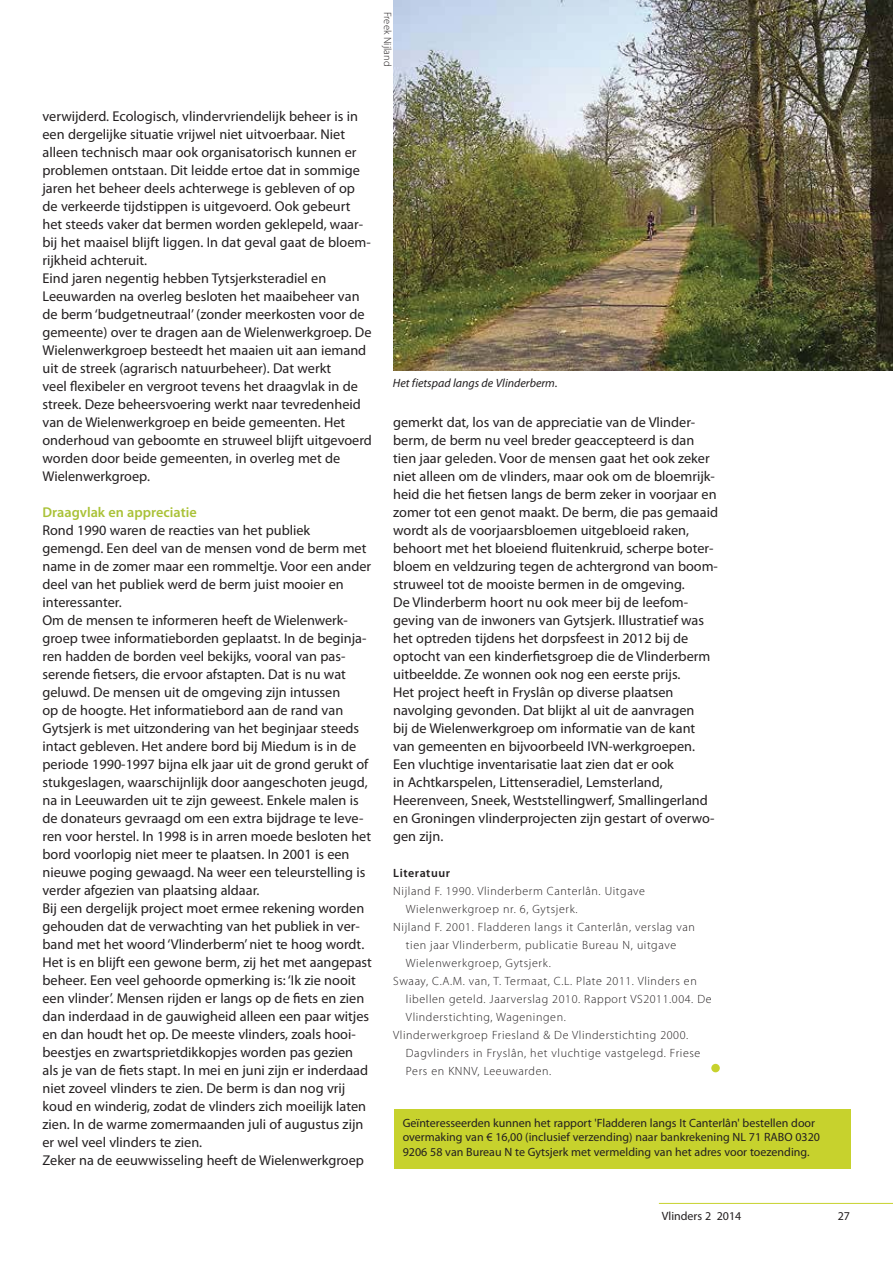
<style>
.page{position:relative;width:893px;height:1263px;background:#fff}
.page>*{position:absolute;margin:0;border:0;box-sizing:border-box;transform-origin:0 0}
.t1{font:14.25px/18px "Myriad Pro";color:#231f20}
.t2{font:600 14.25px "Myriad Pro";color:#aac238}
.t3{font:300 12px "Myriad Pro";letter-spacing:.05em;color:#231f20}
.t4{font:12px/15px "Myriad Pro";color:#231f20}
.t5{font:italic 12px "Myriad Pro";color:#231f20}
.t6{font:600 12px "Myriad Pro";letter-spacing:.05em;color:#231f20}
.t7{font:300 10.5px "Myriad Pro";color:#231f20}
</style>
<div class="page">
<hr style="left:659px;top:1203px;width:234px;height:1px;background:#c7d22d">
<img style="left:393px;top:0;width:500px;height:370px">
<div style="left:711px;top:1064px;width:9px;height:8px;background:#c7d22d;border-radius:50%"></div>
<div style="left:394px;top:1109px;width:457px;height:60px;background:#c7d22d"></div>
<p class="t7" style="left:392px;top:12px;width:56px;rotate:90deg">Freek Nijland</p>
<p class="t1" style="left:43px;top:108px;width:331px">verwijderd. Ecologisch, vlindervriendelijk beheer is in een dergelijke situatie vrijwel niet uitvoerbaar. Niet alleen technisch maar ook organisatorisch kunnen er problemen ontstaan. Dit leidde ertoe dat in sommige jaren het beheer deels achterwege is gebleven of op de verkeerde tijdstippen is uitgevoerd. Ook gebeurt het steeds vaker dat bermen worden geklepeld, waar&shy;bij het maaisel blijft liggen. In dat geval gaat de bloem&shy;rijkheid achteruit.<br>Eind jaren negentig hebben Tytsjerksteradiel en Leeuwarden na overleg besloten het maaibeheer van de berm ‘budgetneutraal’ (zonder meerkosten voor de gemeente) over te dragen aan de Wielenwerkgroep. De Wielenwerkgroep besteedt het maaien uit aan iemand uit de streek (agrarisch natuurbeheer). Dat werkt<br>veel flexibeler en vergroot tevens het draagvlak in de streek. Deze beheersvoering werkt naar tevredenheid van de Wielenwerkgroep en beide gemeenten. Het onderhoud van geboomte en struweel blijft uitgevoerd worden door beide gemeenten, in overleg met de Wielenwerkgroep.</p>
<p class="t2" style="left:43px;top:507px;width:156px">Draagvlak en appreciatie</p>
<p class="t1" style="left:43px;top:522px;width:331px">Rond 1990 waren de reacties van het publiek gemengd. Een deel van de mensen vond de berm met name in de zomer maar een rommeltje. Voor een ander deel van het publiek werd de berm juist mooier en interessanter.<br>Om de mensen te informeren heeft de Wielenwerk&shy;groep twee informatieborden geplaatst. In de beginja&shy;ren hadden de borden veel bekijks, vooral van pas&shy;serende fietsers, die ervoor afstapten. Dat is nu wat geluwd. De mensen uit de omgeving zijn intussen<br>op de hoogte. Het informatiebord aan de rand van Gytsjerk is met uitzondering van het beginjaar steeds intact gebleven. Het andere bord bij Miedum is in de periode 1990-1997 bijna elk jaar uit de grond gerukt of stukgeslagen, waarschijnlijk door aangeschoten jeugd, na in Leeuwarden uit te zijn geweest. Enkele malen is de donateurs gevraagd om een extra bijdrage te leve&shy;ren voor herstel. In 1998 is in arren moede besloten het bord voorlopig niet meer te plaatsen. In 2001 is een nieuwe poging gewaagd. Na weer een teleurstelling is verder afgezien van plaatsing aldaar.<br>Bij een dergelijk project moet ermee rekening worden gehouden dat de verwachting van het publiek in ver&shy;band met het woord ‘Vlinderberm’ niet te hoog wordt.<br>Het is en blijft een gewone berm, zij het met aangepast beheer. Een veel gehoorde opmerking is: ‘Ik zie nooit een vlinder’. Mensen rijden er langs op de fiets en zien dan inderdaad in de gauwigheid alleen een paar witjes en dan houdt het op. De meeste vlinders, zoals hooi&shy;beestjes en zwartsprietdikkopjes worden pas gezien als je van de fiets stapt. In mei en juni zijn er inderdaad niet zoveel vlinders te zien. De berm is dan nog vrij koud en winderig, zodat de vlinders zich moeilijk laten zien. In de warme zomermaanden juli of augustus zijn er wel veel vlinders te zien.<br>Zeker na de eeuwwisseling heeft de Wielenwerkgroep</p>
<p class="t5" style="left:393px;top:378px;width:166px">Het fietspad langs de Vlinderberm.</p>
<p class="t1" style="left:393px;top:414px;width:326px">gemerkt dat, los van de appreciatie van de Vlinder&shy;berm, de berm nu veel breder geaccepteerd is dan tien jaar geleden. Voor de mensen gaat het ook zeker niet alleen om de vlinders, maar ook om de bloemrijk&shy;heid die het fietsen langs de berm zeker in voorjaar en zomer tot een genot maakt. De berm, die pas gemaaid wordt als de voorjaarsbloemen uitgebloeid raken, behoort met het bloeiend fluitenkruid, scherpe boter&shy;bloem en veldzuring tegen de achtergrond van boom&shy;struweel tot de mooiste bermen in de omgeving.<br>De Vlinderberm hoort nu ook meer bij de leefom&shy;geving van de inwoners van Gytsjerk. Illustratief was het optreden tijdens het dorpsfeest in 2012 bij de optocht van een kinderfietsgroep die de Vlinderberm uitbeeldde. Ze wonnen ook nog een eerste prijs.<br>Het project heeft in Fryslân op diverse plaatsen navolging gevonden. Dat blijkt al uit de aanvragen<br>bij de Wielenwerkgroep om informatie van de kant van gemeenten en bijvoorbeeld IVN-werkgroepen.<br>Een vluchtige inventarisatie laat zien dat er ook<br>in Achtkarspelen, Littenseradiel, Lemsterland, Heerenveen, Sneek, Weststellingwerf, Smallingerland en Groningen vlinderprojecten zijn gestart of overwo&shy;gen zijn.</p>
<p class="t6" style="left:393px;top:868px;width:59px">Literatuur</p>
<p class="t3" style="left:393px;top:886px;width:253px">Nijland F. 1990. Vlinderberm Canterlân. Uitgave</p>
<p class="t3" style="left:406px;top:904px;width:173px">Wielenwerkgroep nr. 6, Gytsjerk.</p>
<p class="t3" style="left:393px;top:922px;width:303px">Nijland F. 2001. Fladderen langs it Canterlân, verslag van</p>
<p class="t3" style="left:406px;top:940px;width:272px">tien jaar Vlinderberm, publicatie Bureau N, uitgave</p>
<p class="t3" style="left:406px;top:958px;width:146px">Wielenwerkgroep, Gytsjerk.</p>
<p class="t3" style="left:393px;top:976px;width:305px">Swaay, C.A.M. van, T. Termaat, C.L. Plate 2011. Vlinders en</p>
<p class="t3" style="left:406px;top:994px;width:307px">libellen geteld. Jaarverslag 2010. Rapport VS2011.004. De</p>
<p class="t3" style="left:406px;top:1012px;width:161px">Vlinderstichting, Wageningen.</p>
<p class="t3" style="left:393px;top:1030px;width:297px">Vlinderwerkgroep Friesland &amp; De Vlinderstichting 2000.</p>
<p class="t3" style="left:406px;top:1048px;width:296px">Dagvlinders in Fryslân, het vluchtige vastgelegd. Friese</p>
<p class="t3" style="left:406px;top:1066px;width:147px">Pers en KNNV, Leeuwarden.</p>
<p class="t4" style="left:403px;top:1116px;width:419px">Geïnteresseerden kunnen het rapport 'Fladderen langs It Canterlân' bestellen door overmaking van € 16,00 (inclusief verzending) naar bankrekening NL 71 RABO 0320<br>9206 58 van Bureau N te Gytsjerk met vermelding van het adres voor toezending.</p>
<p class="t4" style="left:662px;top:1209px;width:81px">Vlinders 2 2014</p>
<p class="t4" style="left:838px;top:1209px;width:14px">27</p>
</div>
